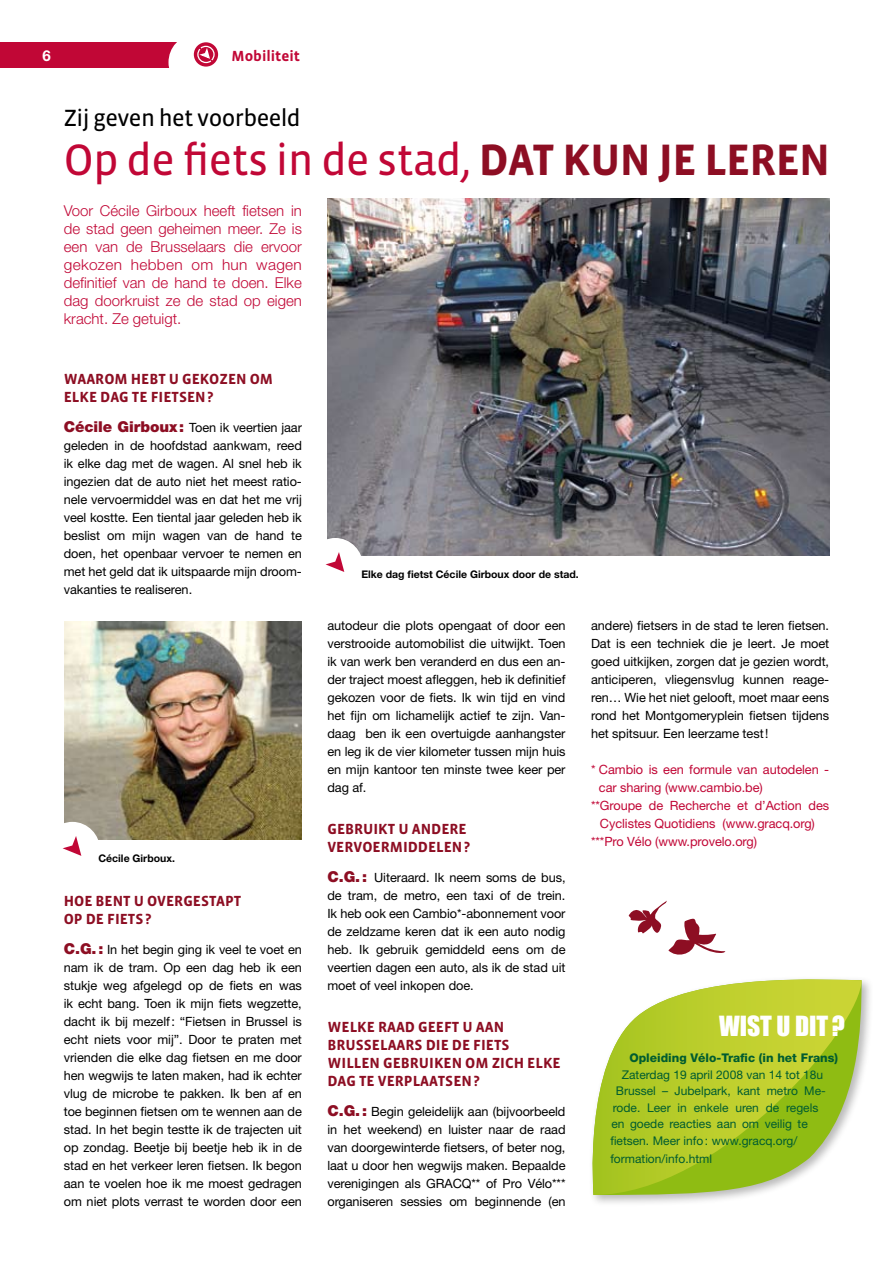
<style>
.page{position:relative;width:893px;height:1263px;background:#fff}
.page>*{position:absolute;margin:0;border:0;box-sizing:border-box;transform-origin:0 0}
.t1{font:45px "Vista Sans Reg";letter-spacing:-.015em;color:#c10736}
.t2{font:25.5px "Impact";color:#fff}
.t3{font:24px "Vista Sans Reg";letter-spacing:-.025em;color:#000}
.t4{font:300 15px/18px "Helvetica Neue";color:#c10736;text-align:justify}
.t5{font:700 15px/18px "Vista Sans";color:#8d0e23}
.t6{font:700 15px "Vista Sans";color:#c10736}
.t7{font:700 15px "Helvetica Neue";color:#fff}
.t8{font:12.75px/18px "Helvetica Neue";letter-spacing:-.005em;color:#000;text-align:justify}
.t9{font:12.75px "Helvetica Neue";letter-spacing:-.005em;color:#c10736}
.t10{font:12px "Helvetica Neue";color:#005c30}
.t11{font:800 12px "Helvetica Neue";color:#005c30}
.t12{font:700 10.5px "Helvetica Neue";color:#000}
.s1{font-family:"Vista Sans";font-weight:700;color:#8d0e23}
.s2{font-weight:900;font-size:15px;color:#8d0e23}
</style>
<div class="page">
<div style="left:0;top:43px;width:191px;height:25px;background:#c10736"></div>
<div style="left:168px;top:35px;width:50px;height:54px;background:#fff;border-radius:50%"></div>
<svg style="left:194px;top:42px;width:24px;height:25px"></svg>
<svg style="left:196px;top:45px;width:19px;height:19px"></svg>
<img style="left:327px;top:198px;width:502px;height:358px">
<div style="left:308px;top:538px;width:55px;height:57px;background:#fff;border-radius:50%"></div>
<svg style="left:326px;top:552px;width:18px;height:20px"></svg>
<img style="left:64px;top:622px;width:238px;height:218px">
<div style="left:45px;top:822px;width:55px;height:57px;background:#fff;border-radius:50%"></div>
<svg style="left:63px;top:836px;width:18px;height:20px"></svg>
<div style="left:589px;top:975px;width:291px;height:239px;background:#000;opacity:.28"></div>
<svg style="left:589px;top:975px;width:273px;height:4px"></svg>
<svg style="left:589px;top:979px;width:273px;height:216px"></svg>
<svg style="left:629px;top:900px;width:96px;height:55px"></svg>
<p class="t7" style="left:43px;top:47px;width:10px">6</p>
<p class="t6" style="left:232px;top:48px;width:70px">MOBILITEIT</p>
<h3 class="t3" style="left:64px;top:106px;width:238px">Zij geven het voorbeeld</h3>
<h1 class="t1" style="left:64px;top:137px;width:760px">Op de fiets in de stad, <span class="s1">DAT KUN JE LEREN</span></h1>
<p class="t4" style="left:64px;top:201px;width:240px">Voor Cécile Girboux heeft fietsen in de stad geen geheimen meer. Ze is een van de Brusselaars die ervoor gekozen hebben om hun wagen definitief van de hand te doen. Elke dag doorkruist ze de stad op eigen kracht. Ze getuigt.</p>
<p class="t5" style="left:64px;top:370px;width:198px;text-indent:32px">ROM H EBT U GEKOZEN OM<br>ELKE DAG TE FIETSEN ?</p>
<p class="t8" style="left:64px;top:418px;width:240px"><span class="s2">Cécile Girboux:</span> Toen ik veertien jaar geleden in de hoofdstad aankwam, reed ik elke dag met de wagen. Al snel heb ik ingezien dat de auto niet het meest ratio&shy;nele vervoermiddel was en dat het me vrij veel kostte. Een tiental jaar geleden heb ik beslist om mijn wagen van de hand te doen, het openbaar vervoer te nemen en met het geld dat ik uitspaarde mijn droom&shy;vakanties te realiseren.</p>
<p class="t5" style="left:64px;top:370px;width:12px">WAA</p>
<p class="t12" style="left:98px;top:852px;width:78px">Cécile Girboux.</p>
<p class="t5" style="left:64px;top:892px;width:179px">HOE BENT U OVERGESTAPT<br>OP DE FIETS?</p>
<p class="t8" style="left:64px;top:940px;width:240px"><span class="s2">C.G.:</span> In het begin ging ik veel te voet en nam ik de tram. Op een dag heb ik een stukje weg afgelegd op de fiets en was ik echt bang. Toen ik mijn fiets wegzette, dacht ik bij mezelf: “Fietsen in Brussel is echt niets voor mij”. Door te praten met vrienden die elke dag fietsen en me door hen wegwijs te laten maken, had ik echter vlug de microbe te pakken. Ik ben af en toe beginnen fietsen om te wennen aan de stad. In het begin testte ik de trajecten uit op zondag. Beetje bij beetje heb ik in de stad en het verkeer leren fietsen. Ik begon aan te voelen hoe ik me moest gedragen om niet plots verrast te worden door een</p>
<p class="t12" style="left:361px;top:568px;width:219px">Elke dag fietst Cécile Girboux door de stad.</p>
<p class="t8" style="left:327px;top:616px;width:240px">autodeur die plots opengaat of door een verstrooide automobilist die uitwijkt. Toen ik van werk ben veranderd en dus een an&shy;der traject moest afleggen, heb ik definitief gekozen voor de fiets. Ik win tijd en vind het fijn om lichamelijk actief te zijn. Van&shy;daag ben ik een overtuigde aanhangster en leg ik de vier kilometer tussen mijn huis en mijn kantoor ten minste twee keer per dag af.</p>
<p class="t5" style="left:327px;top:820px;width:95px">GEBRUIKT U AND</p>
<p class="t5" style="left:327px;top:820px;width:144px;text-align:right">ERE<br>VERVOERMIDDELEN ?</p>
<p class="t8" style="left:327px;top:868px;width:240px"><span class="s2">C.G.:</span> Uiteraard. Ik neem soms de bus, de tram, de metro, een taxi of de trein.<br>Ik heb ook een Cambio*-abonnement voor de zeldzame keren dat ik een auto nodig heb. Ik gebruik gemiddeld eens om de veertien dagen een auto, als ik de stad uit moet of veel inkopen doe.</p>
<p class="t5" style="left:327px;top:1018px;width:70px">WELKE RAAD</p>
<p class="t5" style="left:327px;top:1018px;width:235px;text-indent:91px">GEEFT U AAN<br>BRUSSELAARS DIE DE FIETS<br>WILLEN GEBRUIKEN OM ZICH ELKE<br>DAG TE VERPLAA</p>
<p class="t5" style="left:438px;top:1072px;width:44px">TSEN ?</p>
<p class="t8" style="left:327px;top:1102px;width:240px"><span class="s2">C.G.:</span> Begin geleidelijk aan (bijvoorbeeld in het weekend) en luister naar de raad van doorgewinterde fietsers, of beter nog, laat u door hen wegwijs maken. Bepaalde verenigingen als GRACQ** of Pro Vélo*** organiseren sessies om beginnende (en</p>
<p class="t8" style="left:591px;top:616px;width:240px">andere) fietsers in de stad te leren fietsen.<br>Dat is een techniek die je leert. Je moet goed uitkijken, zorgen dat je gezien wordt, anticiperen, vliegensvlug kunnen reage&shy;ren… Wie het niet gelooft, moet maar eens rond het Montgomeryplein fietsen tijdens het spitsuur. Een leerzame test!</p>
<p class="t9" style="left:591px;top:762px;width:240px">* Cambio is een formule van autodelen -</p>
<p class="t9" style="left:599px;top:780px;width:165px">car sharing (www.cambio.be)</p>
<p class="t9" style="left:591px;top:798px;width:240px">**Groupe de Recherche et d’Action des</p>
<p class="t9" style="left:600px;top:816px;width:217px">Cyclistes Quotidiens (www.gracq.org)</p>
<p class="t9" style="left:591px;top:834px;width:167px">***Pro Vélo (www.provelo.org)</p>
<h2 class="t2" style="left:719px;top:1010px;width:127px">Wist u dit?</h2>
<p class="t11" style="left:629px;top:1051px;width:210px">Opleiding Vélo-Trafic (in het Frans)</p>
<p class="t10" style="left:622px;top:1067px;width:203px">Zaterdag 19 april 2008 van 14 tot 18u</p>
<p class="t10" style="left:616px;top:1084px;width:211px">Brussel – Jubelpark, kant metro Me-</p>
<p class="t10" style="left:613px;top:1100px;width:207px">rode. Leer in enkele uren de regels</p>
<p class="t10" style="left:611px;top:1117px;width:198px">en goede reacties aan om veilig te</p>
<p class="t10" style="left:610px;top:1133px;width:188px">fietsen. Meer info: www.gracq.org/</p>
<p class="t10" style="left:610px;top:1151px;width:103px">formation/info.html</p>
</div>
